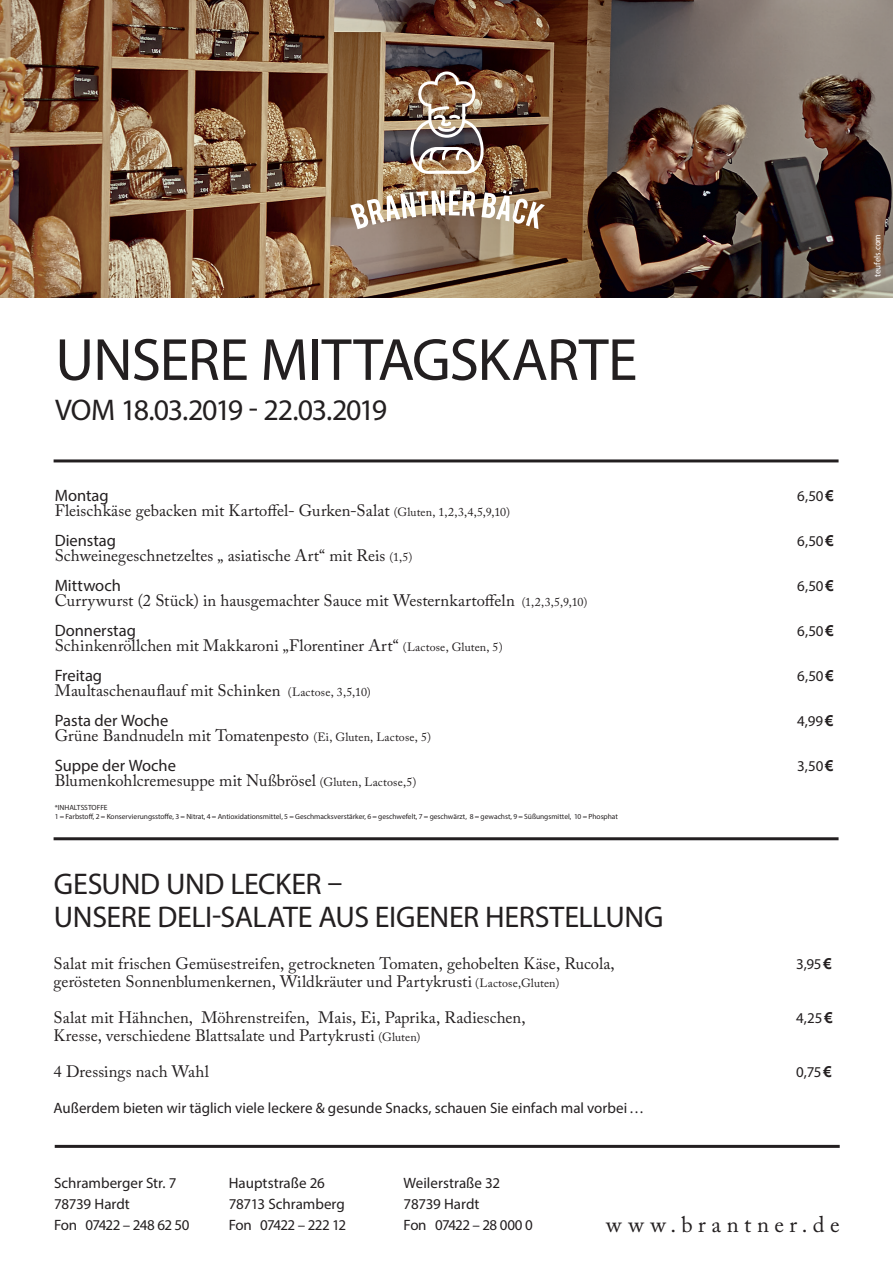
<style>
.page{position:relative;width:893px;height:1263px;background:#fff}
.page>*{position:absolute;margin:0;border:0;box-sizing:border-box;transform-origin:0 0}
.t1{font:60px "Myriad Pro";letter-spacing:-.02em;color:#231f20}
.t2{font:30px/33px "Myriad Pro";letter-spacing:-.015em;color:#231f20}
.t3{font:30px "Myriad Pro";letter-spacing:-.045em;color:#231f20}
.t4{font:22.5px "Adobe Caslon Pro";letter-spacing:.25em;color:#231f20}
.t5{font:16.5px/36px "Adobe Caslon Pro";color:#231f20}
.t6{font:16.5px "Myriad Pro";color:#231f20}
.t7{font:15px/21px "Myriad Pro";color:#231f20}
.t8{font:9px "Myriad Pro";color:#fff}
.t9{font:7.5px/9px "Myriad Pro";letter-spacing:-.005em;color:#231f20}
.s1{font-family:"Arial";font-weight:700}
.s2{font-size:12px}
</style>
<div class="page">
<img style="left:0;top:0;width:893px;height:297px">
<svg style="left:350px;top:190px;width:125px;height:39px"></svg>
<svg style="left:482px;top:190px;width:63px;height:39px"></svg>
<img style="left:410px;top:71px;width:74px;height:103px">
<hr style="left:54px;top:459px;width:784px;height:3px;background:#231f20">
<hr style="left:54px;top:837px;width:784px;height:3px;background:#231f20">
<hr style="left:55px;top:1145px;width:785px;height:3px;background:#231f20">
<h1 class="t1" style="left:55px;top:323px;width:584px">UNSERE MITTAGSKARTE</h1>
<h2 class="t3" style="left:55px;top:392px;width:334px">VOM 18.03.2019 - 22.03.2019</h2>
<p class="t6" style="left:55px;top:486px;width:55px">Montag</p>
<p class="t7" style="left:797px;top:486px;width:38px">6,50<span class="s1">€</span></p>
<p class="t5" style="left:55px;top:493px;width:457px">Fleischkäse gebacken mit Kartoffel- Gurken-Salat <span class="s2">(Gluten, 1,2,3,4,5,9,10)</span></p>
<p class="t6" style="left:55px;top:531px;width:63px">Dienstag</p>
<p class="t7" style="left:797px;top:531px;width:38px">6,50<span class="s1">€</span></p>
<p class="t5" style="left:55px;top:538px;width:359px">Schweinegeschnetzeltes „ asiatische Art“ mit Reis <span class="s2">(1,5)</span></p>
<p class="t6" style="left:55px;top:576px;width:68px">Mittwoch</p>
<p class="t7" style="left:797px;top:576px;width:38px">6,50<span class="s1">€</span></p>
<p class="t5" style="left:55px;top:583px;width:534px">Currywurst (2 Stück) in hausgemachter Sauce mit Westernkartoffeln <span class="s2">(1,2,3,5,9,10)</span></p>
<p class="t6" style="left:55px;top:621px;width:83px">Donnerstag</p>
<p class="t7" style="left:797px;top:621px;width:38px">6,50<span class="s1">€</span></p>
<p class="t5" style="left:55px;top:628px;width:450px">Schinkenröllchen mit Makkaroni „Florentiner Art“ <span class="s2">(Lactose, Gluten, 5)</span></p>
<p class="t6" style="left:55px;top:666px;width:49px">Freitag</p>
<p class="t7" style="left:797px;top:666px;width:38px">6,50<span class="s1">€</span></p>
<p class="t5" style="left:55px;top:673px;width:318px">Maultaschenauflauf mit Schinken <span class="s2">(Lactose, 3,5,10)</span></p>
<p class="t6" style="left:55px;top:711px;width:115px">Pasta der Woche</p>
<p class="t7" style="left:797px;top:711px;width:38px">4,99<span class="s1">€</span></p>
<p class="t5" style="left:55px;top:718px;width:378px">Grüne Bandnudeln mit Tomatenpesto <span class="s2">(Ei, Gluten, Lactose, 5)</span></p>
<p class="t6" style="left:55px;top:756px;width:123px">Suppe der Woche</p>
<p class="t7" style="left:797px;top:756px;width:38px">3,50<span class="s1">€</span></p>
<p class="t5" style="left:55px;top:763px;width:363px">Blumenkohlcremesuppe mit Nußbrösel <span class="s2">(Gluten, Lactose,5)</span></p>
<p class="t9" style="left:55px;top:803px;width:565px">*INHALTSSTOFFE<br>1 = Farbstoff, 2 = Konservierungsstoffe, 3 = Nitrat, 4 = Antioxidationsmittel, 5 = Geschmacksverstärker, 6 = geschwefelt, 7 = geschwärzt, 8 = gewachst, 9 = Süßungsmittel, 10 = Phosphat</p>
<h2 class="t2" style="left:54px;top:867px;width:611px">GESUND UND LECKER –<br>UNSERE DELI-SALATE AUS EIGENER HERSTELLUNG</h2>
<p class="t5" style="left:54px;top:945px;width:563px">Salat mit frischen Gemüsestreifen, getrockneten Tomaten, gehobelten Käse, Rucola,</p>
<p class="t7" style="left:796px;top:953px;width:37px">3,95<span class="s1">€</span></p>
<p class="t5" style="left:54px;top:963px;width:507px">gerösteten Sonnenblumenkernen, Wildkräuter und Partykrusti <span class="s2">(Lactose,Gluten)<br></span>Salat mit Hähnchen, Möhrenstreifen, Mais, Ei, Paprika, Radieschen,</p>
<p class="t7" style="left:796px;top:1007px;width:38px">4,25<span class="s1">€</span></p>
<p class="t5" style="left:54px;top:1017px;width:368px">Kresse, verschiedene Blattsalate und Partykrusti <span class="s2">(Gluten)<br></span>4 Dressings nach Wahl</p>
<p class="t7" style="left:796px;top:1061px;width:37px">0,75<span class="s1">€</span></p>
<p class="t7" style="left:54px;top:1097px;width:592px">Außerdem bieten wir täglich viele leckere &amp; gesunde Snacks, schauen Sie einfach mal vorbei…</p>
<p class="t7" style="left:54px;top:1172px;width:137px">Schramberger Str. 7<br>78739 Hardt<br>Fon 07422 – 248 62 50</p>
<p class="t7" style="left:229px;top:1172px;width:119px">Hauptstraße 26<br>78713 Schramberg<br>Fon 07422 – 222 12</p>
<p class="t7" style="left:404px;top:1172px;width:131px">Weilerstraße 32<br>78739 Hardt<br>Fon 07422 – 28 000 0</p>
<h3 class="t4" style="left:606px;top:1211px;width:235px">www.brantner.de</h3>
<p class="t8" style="left:872px;top:277px;width:45px;rotate:-90deg">teufels.com</p>
</div>
